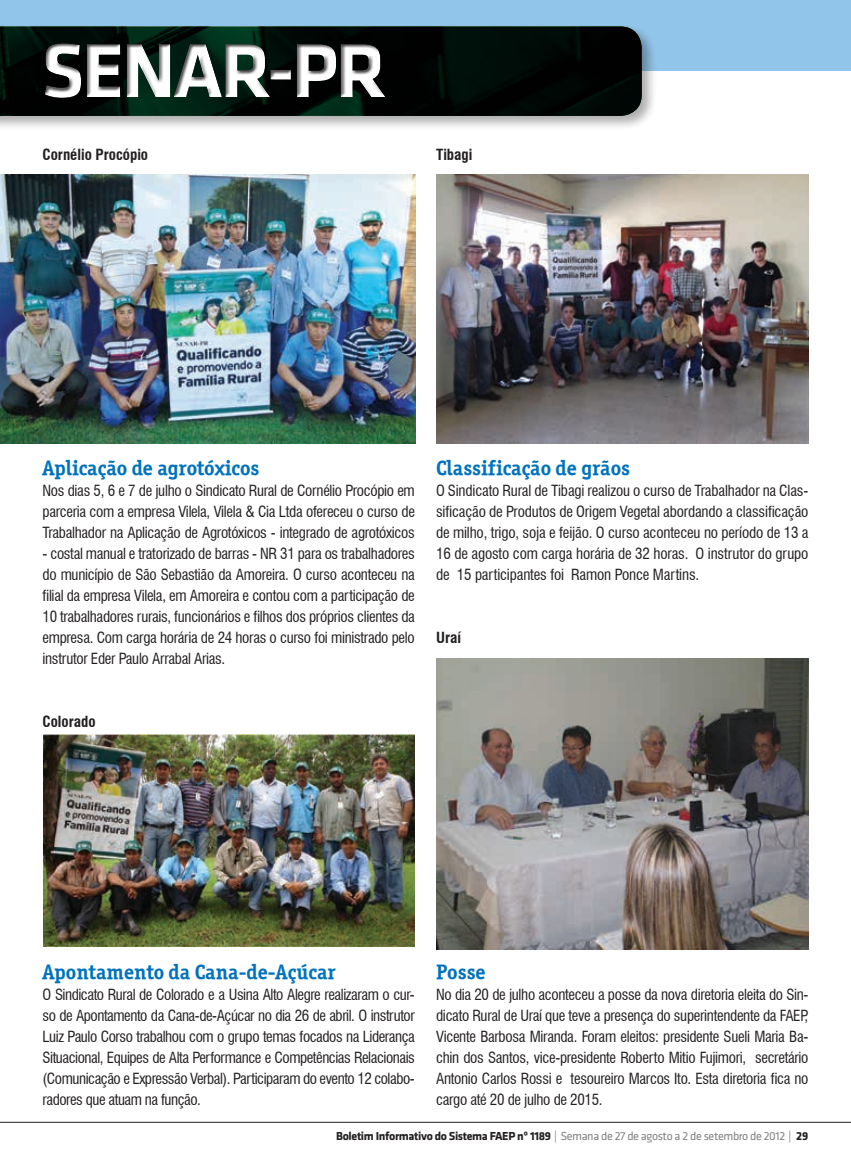
<style>
.page{position:relative;width:851px;height:1170px;background:#fff}
.page>*{position:absolute;margin:0;border:0;box-sizing:border-box;transform-origin:0 0}
.t1{font:21px "Officina Serif OSITCTT Bold";color:#0072bc}
.t2{font:condensed 15px/21px "Swiss 721 BT";letter-spacing:-.02em;color:#231f20;text-align:justify}
.t3{font:700 condensed 15px "Swiss 721 BT";color:#231f20}
.t4{font:700 12px "Klavika";letter-spacing:-.03em;color:#231f20}
.s1{font-weight:400}
.s2{font-weight:400;color:#808285}
</style>
<div class="page">
<hr style="left:0;top:1121px;width:850px;height:1px;background:#231f20">
<div style="left:0;top:0;width:850px;height:70px;background:#92c5ea"></div>
<div style="left:0;top:24px;width:657px;height:107px;background:#231f20;opacity:.2"></div>
<svg style="left:0;top:26px;width:641px;height:90px;background:#010d08"></svg>
<div style="left:0;top:43px;width:386px;height:57px;background:#231f20;opacity:.75"></div>
<img style="left:436px;top:174px;width:372px;height:269px">
<img style="left:43px;top:735px;width:372px;height:211px">
<img style="left:436px;top:658px;width:372px;height:291px">
<img style="left:0;top:174px;width:415px;height:269px">
<p class="t3" style="left:43px;top:145px;width:107px">Cornélio Procópio</p>
<p class="t3" style="left:436px;top:145px;width:38px">Tibagi</p>
<h1 class="t1" style="left:43px;top:455px;width:218px">Aplicação de agrotóxicos</h1>
<p class="t2" style="left:43px;top:480px;width:374px">Nos dias 5, 6 e 7 de julho o Sindicato Rural de Cornélio Procópio em parceria com a empresa Vilela, Vilela &amp; Cia Ltda ofereceu o curso de Trabalhador na Aplicação de Agrotóxicos - integrado de agrotóxicos</p>
<p class="t2" style="left:43px;top:543px;width:374px">- costal manual e tratorizado de barras - NR 31 para os trabalhadores do município de São Sebastião da Amoreira. O curso aconteceu na filial da empresa Vilela, em Amoreira e contou com a participação de 10 trabalhadores rurais, funcionários e filhos dos próprios clientes da empresa. Com carga horária de 24 horas o curso foi ministrado pelo instrutor Eder Paulo Arrabal Arias.</p>
<p class="t3" style="left:43px;top:712px;width:54px">Colorado</p>
<h1 class="t1" style="left:436px;top:455px;width:195px">Classificação de grãos</h1>
<p class="t2" style="left:436px;top:480px;width:374px">O Sindicato Rural de Tibagi realizou o curso de Trabalhador na Clas&shy;sificação de Produtos de Origem Vegetal abordando a classificação de milho, trigo, soja e feijão. O curso aconteceu no período de 13 a 16 de agosto com carga horária de 32 horas. O instrutor do grupo de 15 participantes foi Ramon Ponce Martins.</p>
<p class="t3" style="left:436px;top:628px;width:26px">Uraí</p>
<h1 class="t1" style="left:43px;top:959px;width:294px">Apontamento da Cana-de-Açúcar</h1>
<p class="t2" style="left:43px;top:984px;width:374px">O Sindicato Rural de Colorado e a Usina Alto Alegre realizaram o cur&shy;so de Apontamento da Cana-de-Açúcar no dia 26 de abril. O instrutor Luiz Paulo Corso trabalhou com o grupo temas focados na Liderança Situacional, Equipes de Alta Performance e Competências Relacionais (Comunicação e Expressão Verbal). Participaram do evento 12 colabo&shy;radores que atuam na função.</p>
<h1 class="t1" style="left:436px;top:959px;width:51px">Posse</h1>
<p class="t2" style="left:436px;top:984px;width:374px">No dia 20 de julho aconteceu a posse da nova diretoria eleita do Sin&shy;dicato Rural de Uraí que teve a presença do superintendente da FAEP, Vicente Barbosa Miranda. Foram eleitos: presidente Sueli Maria Ba&shy;chin dos Santos, vice-presidente Roberto Mitio Fujimori, secretário Antonio Carlos Rossi e tesoureiro Marcos Ito. Esta diretoria fica no cargo até 20 de julho de 2015.</p>
<p class="t4" style="left:336px;top:1129px;width:473px">Boletim Informativo do Sistema FAEP nº 1189 <span class="s1">|</span> <span class="s2">Semana de 27 de agosto a 2 de setembro de 2012</span> <span class="s1">|</span> 29</p>
</div>
